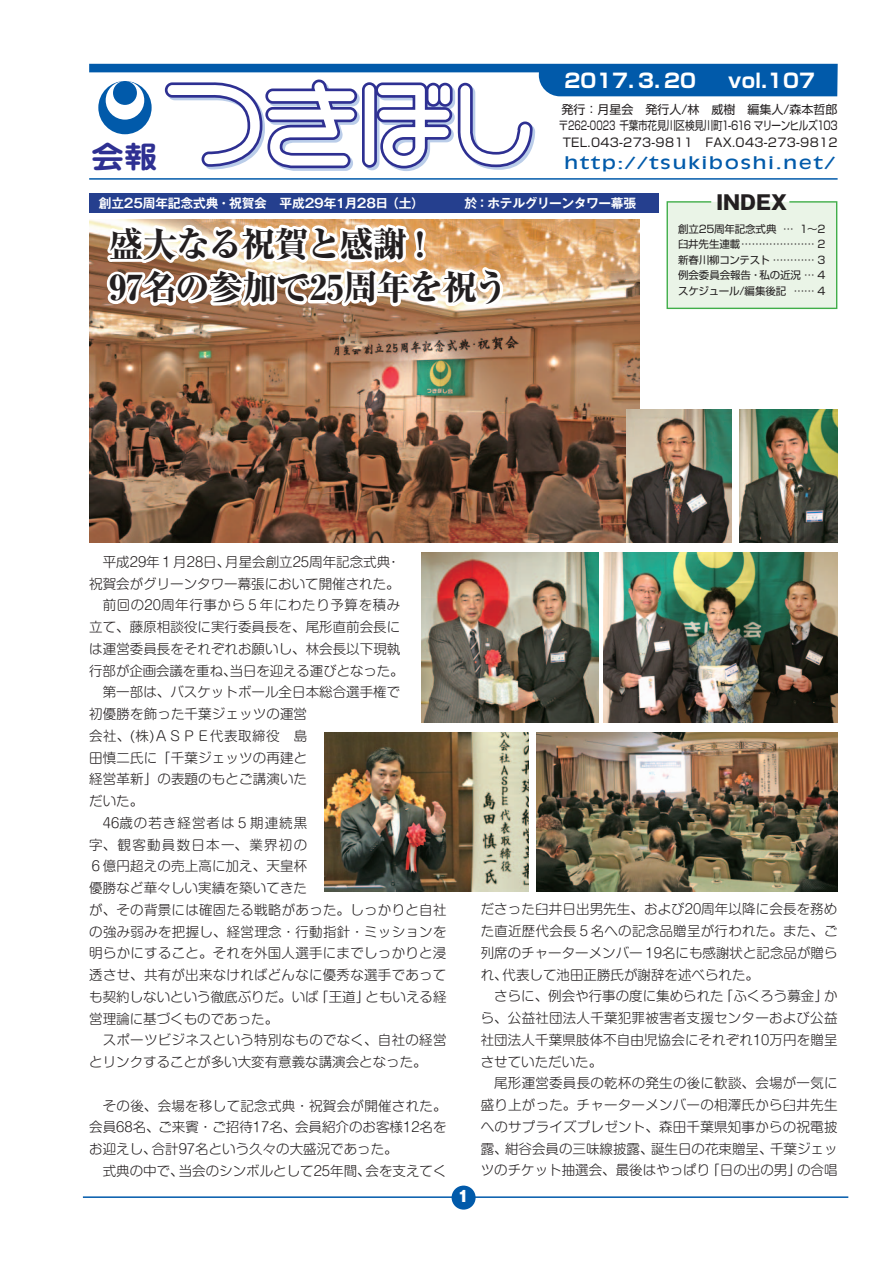
<style>
.page{position:relative;width:893px;height:1263px;background:#fff}
.page>*{position:absolute;margin:0;border:0;box-sizing:border-box;transform-origin:0 0}
.t1{font:800 34.5px/43.5px "Ryumin Pro";letter-spacing:-.035em;color:#231f20}
.t2{font:700 30px "Jun 501 Pro";color:#2e3092;scale:1.1 1}
.t3{font:700 19.5px "Shin Go Pro";color:#fff}
.t4{font:800 19.5px "Gothic MB101 Pro";color:#231f20}
.t5{font:16.5px "Antique Olive";letter-spacing:.065em;color:#015aaa;scale:1.3 1}
.t6{font:800 15px "Gothic MB101 Pro";color:#fff}
.t7{font:300 13.5px/21.8px "Shin M Go Pro";color:#231f20;text-align:justify}
.t8{font:300 13.5px "Shin M Go Pro";letter-spacing:.02em;color:#231f20}
.t9{font:300 13.5px "Shin M Go Pro";letter-spacing:.045em;color:#231f20}
.t10{font:300 13.5px "Shin M Go Pro";letter-spacing:.035em;color:#231f20}
.t11{font:300 13.5px "Shin M Go Pro";letter-spacing:.075em;color:#231f20}
.t12{font:300 13.5px "Shin M Go Pro";letter-spacing:.095em;color:#231f20}
.t13{font:700 12.75px "Gothic MB101 Pro De";letter-spacing:-.02em;color:#fff}
.t14{font:12px/16.5px "Shin Go Pro";color:#231f20;text-align:center}
.t15{font:10.5px/15.5px "Shin Go Pro";letter-spacing:-.015em;color:#231f20;text-align:justify}
</style>
<div class="page">
<hr style="left:83px;top:1196px;width:765px;height:2px;background:#015aaa">
<div style="left:452px;top:1185px;width:24px;height:24px;background:#015aaa;border-radius:50%"></div>
<img style="left:89px;top:470px;width:538px;height:73px">
<img style="left:740px;top:470px;width:97px;height:73px">
<img style="left:627px;top:470px;width:105px;height:73px">
<img style="left:422px;top:553px;width:176px;height:169px">
<img style="left:603px;top:553px;width:234px;height:169px">
<img style="left:89px;top:64px;width:749px;height:406px">
<img style="left:536px;top:732px;width:301px;height:159px">
<img style="left:324px;top:732px;width:205px;height:159px">
<h2 class="t2" style="left:91px;top:133px;width:62px">会報</h2>
<h3 class="t3" style="left:564px;top:66px;width:133px">2017. 3. 20</h3>
<h3 class="t3" style="left:728px;top:66px;width:88px">vol.107</h3>
<p class="t14" style="left:557px;top:99px;width:282px">発行：月星会　発行人/林　威樹　編集人/森本哲郎〒262-0023 千葉市花見川区検見川町1-616 マリーンヒルズ103<br>TEL.043-273-9811　FAX.043-273-9812</p>
<p class="t5" style="left:564px;top:153px;width:210px">http://tsukiboshi.net/</p>
<p class="t13" style="left:99px;top:192px;width:327px">創立25周年記念式典・祝賀会　平成29年1月28日（土）</p>
<p class="t13" style="left:464px;top:192px;width:173px">於：ホテルグリーンタワー幕張</p>
<h3 class="t4" style="left:716px;top:186px;width:72px">INDEX</h3>
<h1 class="t1" style="left:109px;top:220px;width:402px">盛大なる祝賀と感謝！<br>97名の参加で25周年を祝う</h1>
<p class="t15" style="left:678px;top:220px;width:149px">創立25周年記念式典 … 1〜2臼井先生連載………………… 2新春川柳コンテスト ………… 3例会委員会報告・私の近況 … 4スケジュール/編集後記 …… 4</p>
<p class="t7" style="left:103px;top:549px;width:299px">平成29年１月28日、月星会創立25周年記念式典・</p>
<p class="t7" style="left:89px;top:571px;width:312px">祝賀会がグリーンタワー幕張において開催された。</p>
<p class="t9" style="left:103px;top:594px;width:299px">前回の20周年行事から５年にわたり予算を積み</p>
<p class="t7" style="left:89px;top:614px;width:313px">立て、藤原相談役に実行委員長を、尾形直前会長に</p>
<p class="t7" style="left:89px;top:636px;width:313px">は運営委員長をそれぞれお願いし、林会長以下現執</p>
<p class="t7" style="left:89px;top:658px;width:316px">行部が企画会議を重ね、当日を迎える運びとなった。</p>
<p class="t7" style="left:103px;top:680px;width:299px">第一部は、バスケットボール全日本総合選手権で</p>
<p class="t7" style="left:89px;top:701px;width:219px">初優勝を飾った千葉ジェッツの運営</p>
<p class="t10" style="left:89px;top:725px;width:219px">会社、(株)ＡＳＰＥ代表取締役　島</p>
<p class="t7" style="left:89px;top:745px;width:219px">田慎二氏に「千葉ジェッツの再建と</p>
<p class="t7" style="left:89px;top:767px;width:219px">経営革新」の表題のもとご講演いた</p>
<p class="t7" style="left:89px;top:788px;width:55px">だいた。</p>
<p class="t11" style="left:103px;top:812px;width:206px">46歳の若き経営者は５期連続黒</p>
<p class="t12" style="left:89px;top:834px;width:219px">字、観客動員数日本一、業界初の</p>
<p class="t7" style="left:89px;top:854px;width:219px">６億円超えの売上高に加え、天皇杯</p>
<p class="t7" style="left:89px;top:875px;width:219px">優勝など華々しい実績を築いてきた</p>
<p class="t8" style="left:89px;top:899px;width:359px">が、その背景には確固たる戦略があった。しっかりと自社</p>
<p class="t8" style="left:89px;top:921px;width:359px">の強み弱みを把握し、経営理念・行動指針・ミッションを</p>
<p class="t8" style="left:89px;top:942px;width:359px">明らかにすること。それを外国人選手にまでしっかりと浸</p>
<p class="t8" style="left:89px;top:964px;width:359px">透させ、共有が出来なければどんなに優秀な選手であって</p>
<p class="t7" style="left:89px;top:984px;width:359px">も契約しないという徹底ぶりだ。いば「王道」ともいえる経</p>
<p class="t7" style="left:89px;top:1006px;width:191px">営理論に基づくものであった。</p>
<p class="t8" style="left:103px;top:1029px;width:345px">スポーツビジネスという特別なものでなく、自社の経営</p>
<p class="t7" style="left:89px;top:1049px;width:339px">とリンクすることが多い大変有意義な講演会となった。</p>
<p class="t7" style="left:89px;top:1093px;width:359px;text-indent:14px">その後、会場を移して記念式典・祝賀会が開催された。会員68名、ご来賓・ご招待17名、会員紹介のお客様12名をお迎えし、合計97名という久々の大盛況であった。</p>
<p class="t7" style="left:103px;top:1158px;width:345px">式典の中で、当会のシンボルとして25年間、会を支えてく</p>
<p class="t6" style="left:458px;top:1184px;width:13px">1</p>
<p class="t7" style="left:481px;top:897px;width:358px">ださった臼井日出男先生、および20周年以降に会長を務めた直近歴代会長５名への記念品贈呈が行われた。また、ご列席のチャーターメンバー 19名にも感謝状と記念品が贈られ、代表して池田正勝氏が謝辞を述べられた。</p>
<p class="t7" style="left:481px;top:984px;width:358px;text-indent:14px">さらに、例会や行事の度に集められた「ふくろう募金」から、公益社団法人千葉犯罪被害者支援センターおよび公益社団法人千葉県肢体不自由児協会にそれぞれ10万円を贈呈させていただいた。</p>
<p class="t7" style="left:481px;top:1071px;width:358px;text-indent:14px">尾形運営委員長の乾杯の発生の後に歓談、会場が一気に盛り上がった。チャーターメンバーの相澤氏から臼井先生へのサプライズプレゼント、森田千葉県知事からの祝電披露、紺谷会員の三味線披露、誕生日の花束贈呈、千葉ジェッツのチケット抽選会、最後はやっぱり「日の出の男」の合唱</p>
</div>
